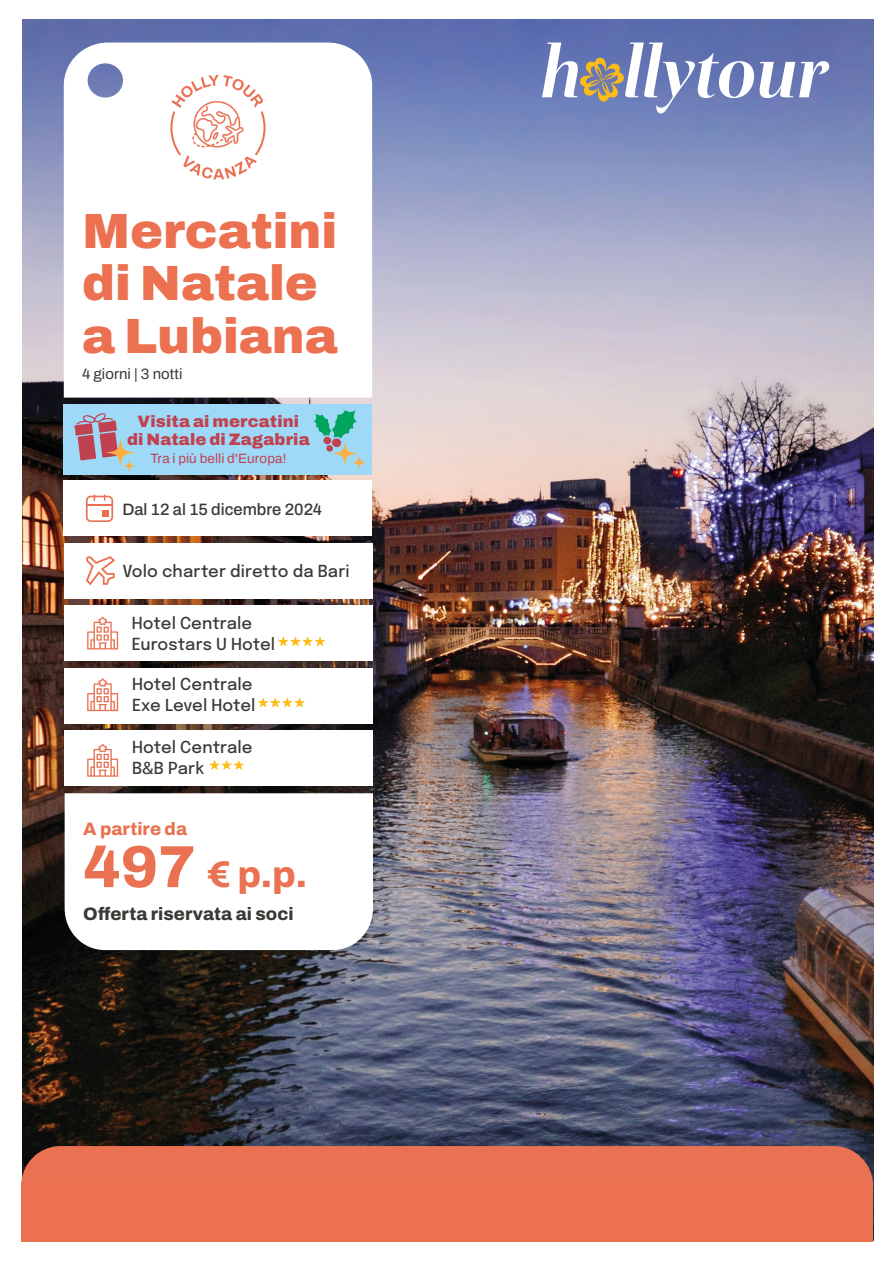
<style>
.page{position:relative;width:893px;height:1263px;background:#fff}
.page>*{position:absolute;margin:0;border:0;box-sizing:border-box;transform-origin:0 0}
.t1{font:900 49.5px "Archivo";color:#eb7151}
.t2{font:800 37.2px "Archivo";color:#ea7151}
.t3{font:800 18px "Archivo";color:#3b3835}
.t4{font:800 18px "Archivo";letter-spacing:.005em;color:#ea7151}
.t5{font:500 16.5px "Epilogue";letter-spacing:.005em;color:#3b3835}
.t6{font:900 16.5px/18px "Archivo";letter-spacing:.01em;color:#c04250;text-align:center}
.t7{font:500 16.5px "Archivo";color:#3b3835}
.t8{font:15px "Archivo";letter-spacing:.005em;color:#3b3835}
.t9{font:13.5px "Archivo";letter-spacing:.01em;color:#c04250}
.s1{font-size:59.4px}
</style>
<div class="page">
<img style="left:23px;top:20px;width:850px;height:1159px">
<div style="left:21px;top:1146px;width:852px;height:79px;background:#ea7151;border-radius:39px"></div>
<div style="left:21px;top:1182px;width:852px;height:60px;background:#eb7151"></div>
<svg style="left:64px;top:43px;width:308px;height:355px"></svg>
<svg style="left:760px;top:61px;width:69px;height:37px"></svg>
<svg style="left:542px;top:43px;width:212px;height:70px"></svg>
<svg style="left:65px;top:543px;width:308px;height:55px"></svg>
<svg style="left:64px;top:480px;width:308px;height:56px"></svg>
<div style="left:102px;top:510px;width:7px;height:6px;background:#e87151"></div>
<svg style="left:65px;top:793px;width:308px;height:157px"></svg>
<div style="left:158px;top:68px;width:120px;height:119px;background:#fff;border-radius:50%"></div>
<svg style="left:170px;top:75px;width:96px;height:104px"></svg>
<svg style="left:65px;top:605px;width:308px;height:56px"></svg>
<svg style="left:65px;top:668px;width:308px;height:55px"></svg>
<svg style="left:65px;top:730px;width:308px;height:56px"></svg>
<div style="left:64px;top:404px;width:308px;height:71px;background:#9fd9f8"></div>
<svg style="left:314px;top:410px;width:43px;height:28px"></svg>
<div style="left:332px;top:438px;width:9px;height:9px;background:#c04250;border-radius:50%"></div>
<div style="left:323px;top:437px;width:8px;height:8px;background:#c04250;border-radius:50%"></div>
<div style="left:326px;top:445px;width:7px;height:7px;background:#c04250;border-radius:50%"></div>
<svg style="left:74px;top:413px;width:43px;height:47px"></svg>
<svg style="left:105px;top:438px;width:31px;height:29px"></svg>
<svg style="left:122px;top:459px;width:14px;height:13px"></svg>
<svg style="left:332px;top:441px;width:26px;height:25px"></svg>
<svg style="left:351px;top:455px;width:16px;height:15px"></svg>
<p class="t1" style="left:82px;top:194px;width:257px">Mercatini</p>
<p class="t1" style="left:82px;top:246px;width:237px">di Natale</p>
<p class="t1" style="left:82px;top:299px;width:257px">a Lubiana</p>
<p class="t8" style="left:82px;top:362px;width:102px">4 giorni | 3 notti</p>
<p class="t6" style="left:127px;top:412px;width:184px">Visita ai mercatini<br>di Natale di Zagabria</p>
<p class="t9" style="left:150px;top:448px;width:137px">Tra i più belli d'Europa!</p>
<p class="t7" style="left:122px;top:497px;width:201px">Dal 12 al 15 dicembre 2024</p>
<p class="t5" style="left:122px;top:559px;width:229px">Volo charter diretto da Bari</p>
<p class="t5" style="left:132px;top:611px;width:122px">Hotel Centrale</p>
<p class="t5" style="left:132px;top:632px;width:145px">Eurostars U Hotel</p>
<p class="t5" style="left:132px;top:672px;width:122px">Hotel Centrale</p>
<p class="t5" style="left:132px;top:693px;width:125px">Exe Level Hotel</p>
<p class="t5" style="left:132px;top:735px;width:122px">Hotel Centrale</p>
<p class="t5" style="left:132px;top:756px;width:74px">B&amp;B Park</p>
<p class="t4" style="left:83px;top:815px;width:106px">A partire da</p>
<p class="t2" style="left:83px;top:846px;width:226px"><span class="s1">497</span> € p.p.</p>
<p class="t3" style="left:83px;top:900px;width:212px">Offerta riservata ai soci</p>
</div>
